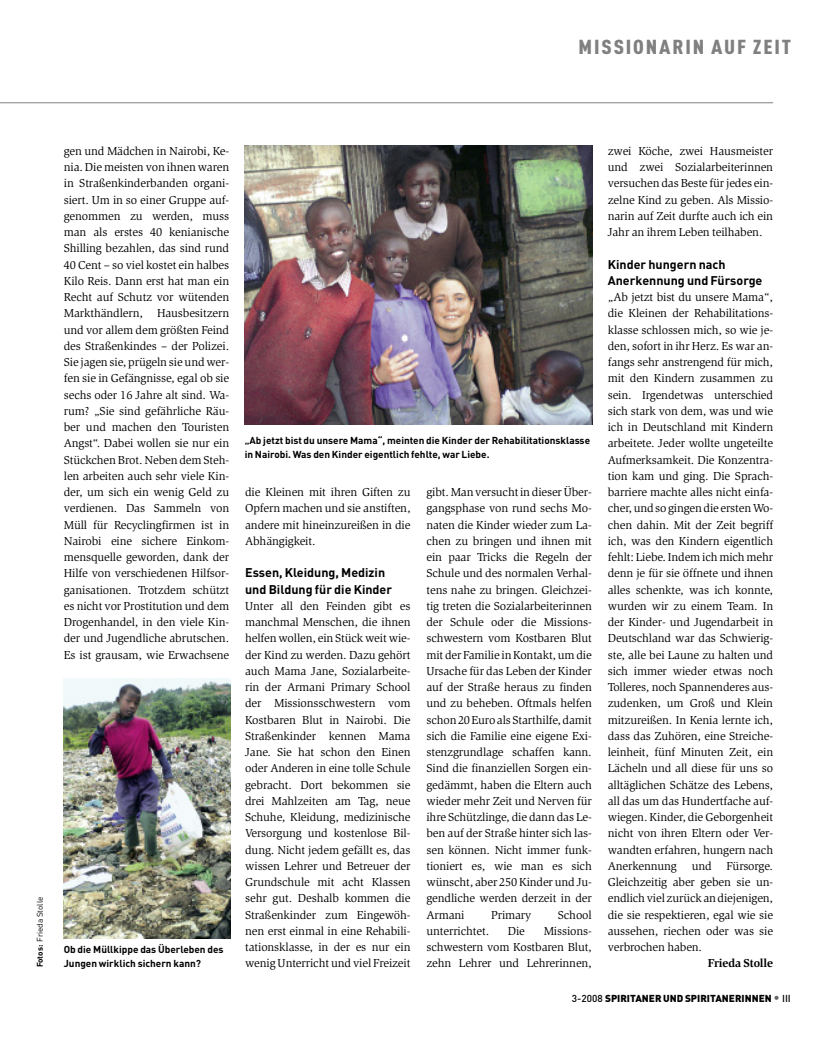
<style>
.page{position:relative;width:837px;height:1049px;background:#fff}
.page>*{position:absolute;margin:0;border:0;box-sizing:border-box;transform-origin:0 0}
.t1{font:900 20px "DIN Cond";letter-spacing:.085em;color:#808080;scale:1.1 1}
.t2{font:700 12.5px/16.2px "DIN Pro";color:#000}
.t3{font:11.88px/16.2px "Slimbach Std";letter-spacing:-.01em;color:#000;text-align:justify}
.t4{font:700 11.88px "Slimbach Std";letter-spacing:-.01em;color:#000}
.t5{font:700 10px/13.8px "DIN Pro";color:#000}
.t6{font:900 10px "DIN Pro";color:#000}
.t7{font:8.12px "DIN Pro";color:#000}
.s1{font-weight:700}
.s2{font-weight:500}
.s3{font-weight:500;font-size:12.5px;color:#666}
</style>
<div class="page">
<hr style="left:0;top:102px;width:772px;height:1px;background:#808080">
<img style="left:64px;top:679px;width:166px;height:260px">
<img style="left:245px;top:145px;width:347px;height:279px">
<h1 class="t1" style="left:578px;top:35px;width:195px">MISSIONARIN AUF ZEIT</h1>
<p class="t7" style="left:35px;top:967px;width:72px;rotate:-90deg"><span class="s1">Fotos:</span> Frieda Stolle</p>
<p class="t3" style="left:64px;top:144px;width:167px">gen und Mädchen in Nairobi, Ke&shy;nia. Die meisten von ihnen waren in Straßenkinderbanden organi&shy;siert. Um in so einer Gruppe auf&shy;genommen zu werden, muss man als erstes 40 kenianische Shilling bezahlen, das sind rund 40 Cent – so viel kostet ein halbes Kilo Reis. Dann erst hat man ein Recht auf Schutz vor wütenden Markthändlern, Hausbesitzern und vor allem dem größten Feind des Straßenkindes – der Polizei.<br>Sie jagen sie, prügeln sie und wer&shy;fen sie in Gefängnisse, egal ob sie sechs oder 16 Jahre alt sind. Wa&shy;rum? „Sie sind gefährliche Räu&shy;ber und machen den Touristen Angst“. Dabei wollen sie nur ein Stückchen Brot. Neben dem Steh&shy;len arbeiten auch sehr viele Kin&shy;der, um sich ein wenig Geld zu verdienen. Das Sammeln von Müll für Recyclingfirmen ist in Nairobi eine sichere Einkom&shy;mensquelle geworden, dank der Hilfe von verschiedenen Hilfsor&shy;ganisationen. Trotzdem schützt es nicht vor Prostitution und dem Drogenhandel, in den viele Kin&shy;der und Jugendliche abrutschen.<br>Es ist grausam, wie Erwachsene</p>
<p class="t5" style="left:64px;top:943px;width:161px">Ob die Müllkippe das Überleben des<br>Jungen wirklich sichern kann?</p>
<p class="t3" style="left:607px;top:144px;width:167px">zwei Köche, zwei Hausmeister und zwei Sozialarbeiterinnen versuchen das Beste für jedes ein&shy;zelne Kind zu geben. Als Missio&shy;narin auf Zeit durfte auch ich ein Jahr an ihrem Leben teilhaben.</p>
<p class="t2" style="left:607px;top:256px;width:156px">Kinder hungern nach<br>Anerkennung und Fürsorge</p>
<p class="t3" style="left:607px;top:290px;width:167px">„Ab jetzt bist du unsere Mama“, die Kleinen der Rehabilitations&shy;klasse schlossen mich, so wie je&shy;den, sofort in ihr Herz. Es war an&shy;fangs sehr anstrengend für mich, mit den Kindern zusammen zu sein. Irgendetwas unterschied sich stark von dem, was und wie ich in Deutschland mit Kindern arbeitete. Jeder wollte ungeteilte Aufmerksamkeit. Die Konzentra&shy;tion kam und ging. Die Sprach&shy;barriere machte alles nicht einfa&shy;cher,undsogingendie erstenWo&shy;chen dahin. Mit der Zeit begriff ich, was den Kindern eigentlich fehlt: Liebe. Indem ich mich mehr denn je für sie öffnete und ihnen alles schenkte, was ich konnte, wurden wir zu einem Team. In der Kinder- und Jugendarbeit in Deutschland war das Schwierig&shy;ste, alle bei Laune zu halten und sich immer wieder etwas noch Tolleres, noch Spannenderes aus&shy;zudenken, um Groß und Klein mitzureißen. In Kenia lernte ich, dass das Zuhören, eine Streiche&shy;leinheit, fünf Minuten Zeit, ein Lächeln und all diese für uns so alltäglichen Schätze des Lebens, all das um das Hundertfache auf&shy;wiegen. Kinder, die Geborgenheit nicht von ihren Eltern oder Ver&shy;wandten erfahren, hungern nach Anerkennung</p>
<p class="t5" style="left:244px;top:434px;width:347px">„Ab jetzt bist du unsere Mama“, meinten die Kinder der Rehabilitationsklasse in Nairobi. Was den Kinder eigentlich fehlte, war Liebe.</p>
<p class="t3" style="left:426px;top:485px;width:167px">gibt.Manversuchtin dieserÜber&shy;gangsphase von rund sechs Mo&shy;naten die Kinder wieder zum La&shy;chen zu bringen und ihnen mit ein paar Tricks die Regeln der Schule und des normalen Verhal&shy;tens nahe zu bringen. Gleichzei&shy;tig treten die Sozialarbeiterinnen der Schule oder die Missions&shy;schwestern vom Kostbaren Blut mit der Familie in Kontakt, um die Ursache für das Leben der Kinder auf der Straße heraus zu finden und zu beheben. Oftmals helfen schon20EuroalsStarthilfe,damit sich die Familie eine eigene Exi&shy;stenzgrundlage schaffen kann.<br>Sind die finanziellen Sorgen ein&shy;gedämmt, haben die Eltern auch wieder mehr Zeit und Nerven für ihre Schützlinge, die dann das Le&shy;ben auf der Straße hinter sich las&shy;sen können. Nicht immer funk&shy;tioniert es, wie man es sich wünscht, aber 250 Kinder und Ju&shy;gendliche werden derzeit in der Armani</p>
<p class="t3" style="left:245px;top:485px;width:167px">die Kleinen mit ihren Giften zu Opfern machen und sie anstiften, andere mit hineinzureißen in die Abhängigkeit.</p>
<p class="t2" style="left:245px;top:564px;width:148px">Essen, Kleidung, Medizin und Bildung für die Kinder</p>
<p class="t3" style="left:245px;top:599px;width:167px">Unter all den Feinden gibt es manchmal Menschen, die ihnen helfen wollen, ein Stück weit wie&shy;der Kind zu werden. Dazu gehört auch Mama Jane, Sozialarbeite&shy;rin der Armani Primary School der Missionsschwestern vom Kostbaren Blut in Nairobi. Die Straßenkinder kennen Mama Jane. Sie hat schon den Einen oder Anderen in eine tolle Schule gebracht. Dort bekommen sie drei Mahlzeiten am Tag, neue Schuhe, Kleidung, medizinische Versorgung und kostenlose Bil&shy;dung. Nicht jedem gefällt es, das wissen Lehrer und Betreuer der Grundschule mit acht Klassen sehr gut. Deshalb kommen die Straßenkinder zum Eingewöh&shy;nen erst einmal in eine Rehabili&shy;tationsklasse, in der es nur ein wenig Unterricht und viel Freizeit</p>
<p class="t3" style="left:691px;top:859px;width:21px">und</p>
<p class="t3" style="left:607px;top:859px;width:167px;text-indent:119px">Fürsorge.<br>Gleichzeitig aber geben sie un&shy;endlichviel zurückandiejenigen, die sie respektieren, egal wie sie aussehen, riechen oder was sie verbrochen haben.</p>
<p class="t4" style="left:707px;top:959px;width:67px">Frieda Stolle</p>
<p class="t6" style="left:571px;top:992px;width:220px"><span class="s2">3-2008</span> SPIRITANER UND SPIRITANERINNEN <span class="s3">•</span> <span class="s2">III</span></p>
<p class="t3" style="left:491px;top:907px;width:42px">Primary</p>
<p class="t3" style="left:557px;top:907px;width:35px">School</p>
<p class="t3" style="left:426px;top:924px;width:64px">unterrichtet.</p>
<p class="t3" style="left:507px;top:924px;width:19px">Die</p>
<p class="t3" style="left:426px;top:924px;width:167px;text-indent:117px">Missions&shy;schwestern vom Kostbaren Blut, zehn Lehrer und Lehrerinnen,</p>
</div>
